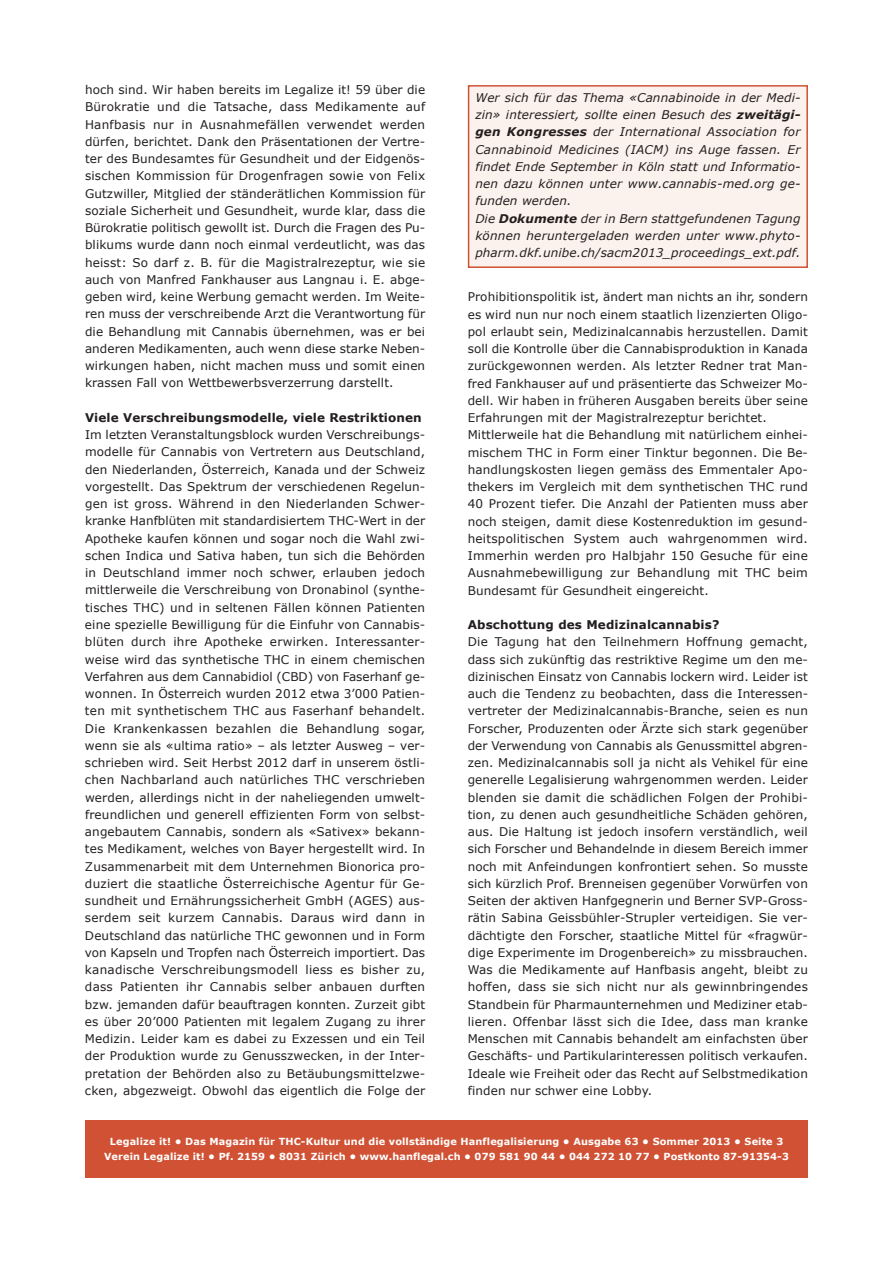
<style>
.page{position:relative;width:893px;height:1263px;background:#fff}
.page>*{position:absolute;margin:0;border:0;box-sizing:border-box;transform-origin:0 0}
.t1{font:12px/17.2px "Verdana";letter-spacing:.01em;color:#231f20;text-align:justify}
.t2{font:italic 12px/17.2px "Verdana";letter-spacing:.01em;color:#231f20}
.t3{font:700 12px "Verdana";letter-spacing:.01em;color:#231f20}
.t4{font:700 9.75px/15.1px "Verdana";letter-spacing:.01em;color:#fff;text-align:center}
.s1{font-weight:700}
</style>
<div class="page">
<div style="left:85px;top:1121px;width:723px;height:57px;background:#d05133"></div>
<div style="left:469px;top:87px;width:337px;height:179px;background:#fcf2ed"></div>
<div style="left:468px;top:85px;width:340px;height:183px;border:2px solid #d05133"></div>
<p class="t1" style="left:85px;top:81px;width:342px">hoch sind. Wir haben bereits im Legalize it! 59 über die Bürokratie und die Tatsache, dass Medikamente auf Hanfbasis nur in Ausnahmefällen verwendet werden dürfen, berichtet. Dank den Präsentationen der Vertre&shy;ter des Bundesamtes für Gesundheit und der Eidgenös&shy;sischen Kommission für Drogenfragen sowie von Felix Gutzwiller, Mitglied der ständerätlichen Kommission für soziale Sicherheit und Gesundheit, wurde klar, dass die Bürokratie politisch gewollt ist. Durch die Fragen des Pu&shy;blikums wurde dann noch einmal verdeutlicht, was das heisst: So darf z. B. für die Magistralrezeptur, wie sie auch von Manfred Fankhauser aus Langnau i. E. abge&shy;geben wird, keine Werbung gemacht werden. Im Weite&shy;ren muss der verschreibende Arzt die Verantwortung für die Behandlung mit Cannabis übernehmen, was er bei anderen Medikamenten, auch wenn diese starke Neben&shy;wirkungen haben, nicht machen muss und somit einen krassen Fall von Wettbewerbsverzerrung darstellt.</p>
<p class="t3" style="left:85px;top:410px;width:338px">Viele Verschreibungsmodelle, viele Restriktionen</p>
<p class="t1" style="left:85px;top:426px;width:342px">Im letzten Veranstaltungsblock wurden Verschreibungs&shy;modelle für Cannabis von Vertretern aus Deutschland, den Niederlanden, Österreich, Kanada und der Schweiz vorgestellt. Das Spektrum der verschiedenen Regelun&shy;gen ist gross. Während in den Niederlanden Schwer&shy;kranke Hanfblüten mit standardisiertem THC-Wert in der Apotheke kaufen können und sogar noch die Wahl zwi&shy;schen Indica und Sativa haben, tun sich die Behörden in Deutschland immer noch schwer, erlauben jedoch mittlerweile die Verschreibung von Dronabinol (synthe&shy;tisches THC) und in seltenen Fällen können Patienten eine spezielle Bewilligung für die Einfuhr von Cannabis&shy;blüten durch ihre Apotheke erwirken. Interessanter&shy;weise wird das synthetische THC in einem chemischen Verfahren aus dem Cannabidiol (CBD) von Faserhanf ge&shy;wonnen. In Österreich wurden 2012 etwa 3’000 Patien&shy;ten mit synthetischem THC aus Faserhanf behandelt.<br>Die Krankenkassen bezahlen die Behandlung sogar, wenn sie als «ultima ratio» – als letzter Ausweg – ver&shy;schrieben wird. Seit Herbst 2012 darf in unserem östli&shy;chen Nachbarland auch natürliches THC verschrieben werden, allerdings nicht in der naheliegenden umwelt&shy;freundlichen und generell effizienten Form von selbst&shy;angebautem Cannabis, sondern als «Sativex» bekann&shy;tes Medikament, welches von Bayer hergestellt wird. In Zusammenarbeit mit dem Unternehmen Bionorica pro&shy;duziert die staatliche Österreichische Agentur für Ge&shy;sundheit und Ernährungssicherheit GmbH (AGES) aus&shy;serdem seit kurzem Cannabis. Daraus wird dann in Deutschland das natürliche THC gewonnen und in Form von Kapseln und Tropfen nach Österreich importiert. Das kanadische Verschreibungsmodell liess es bisher zu, dass Patienten ihr Cannabis selber anbauen durften bzw. jemanden dafür beauftragen konnten. Zurzeit gibt es über 20’000 Patienten mit legalem Zugang zu ihrer Medizin. Leider kam es dabei zu Exzessen und ein Teil der Produktion wurde zu Genusszwecken, in der Inter&shy;pretation der Behörden also zu Betäubungsmittelzwe&shy;cken, abgezweigt. Obwohl das eigentlich die Folge der</p>
<p class="t2" style="left:475px;top:88px;width:327px">Wer sich für das Thema «Cannabinoide in der Medi&shy;zin» interessiert, sollte einen Besuch des <span class="s1">zweitägi&shy;gen Kongresses</span> der International Association for Cannabinoid Medicines (IACM) ins Auge fassen. Er findet Ende September in Köln statt und Informatio&shy;nen dazu können unter www.cannabis-med.org ge&shy;funden werden.<br>Die <span class="s1">Dokumente</span> der in Bern stattgefundenen Tagung können heruntergeladen werden unter www.phyto&shy;pharm.dkf.unibe.ch/sacm2013_proceedings_ext.pdf.</p>
<p class="t1" style="left:468px;top:288px;width:342px;text-align:left">Prohibitionspolitik ist, ändert man nichts an ihr, sondern es wird nun nur noch einem staatlich lizenzierten Oligo&shy;pol erlaubt sein, Medizinalcannabis herzustellen. Damit soll die Kontrolle über die Cannabisproduktion in Kanada zurückgewonnen werden. Als letzter Redner trat Man&shy;fred Fankhauser auf und präsentierte das Schweizer Mo&shy;dell. Wir haben in früheren Ausgaben bereits über seine Erfahrungen mit der Magistralrezeptur berichtet.<br>Mittlerweile hat die Behandlung mit natürlichem einhei&shy;mischem THC in Form einer Tinktur begonnen. Die Be&shy;handlungskosten liegen gemäss des Emmentaler Apo&shy;thekers im Vergleich mit dem synthetischen THC rund 40 Prozent tiefer. Die Anzahl der Patienten muss aber noch steigen, damit diese Kostenreduktion im gesund&shy;heitspolitischen System auch wahrgenommen wird.<br>Immerhin werden pro Halbjahr 150 Gesuche für eine Ausnahmebewilligung zur Behandlung mit THC beim Bundesamt für Gesundheit eingereicht.</p>
<p class="t3" style="left:468px;top:617px;width:253px">Abschottung des Medizinalcannabis?</p>
<p class="t1" style="left:468px;top:633px;width:342px">Die Tagung hat den Teilnehmern Hoffnung gemacht, dass sich zukünftig das restriktive Regime um den me&shy;dizinischen Einsatz von Cannabis lockern wird. Leider ist auch die Tendenz zu beobachten, dass die Interessen&shy;vertreter der Medizinalcannabis-Branche, seien es nun Forscher, Produzenten oder Ärzte sich stark gegenüber der Verwendung von Cannabis als Genussmittel abgren&shy;zen. Medizinalcannabis soll ja nicht als Vehikel für eine generelle Legalisierung wahrgenommen werden. Leider blenden sie damit die schädlichen Folgen der Prohibi&shy;tion, zu denen auch gesundheitliche Schäden gehören, aus. Die Haltung ist jedoch insofern verständlich, weil sich Forscher und Behandelnde in diesem Bereich immer noch mit Anfeindungen konfrontiert sehen. So musste sich kürzlich Prof. Brenneisen gegenüber Vorwürfen von Seiten der aktiven Hanfgegnerin und Berner SVP-Gross&shy;rätin Sabina Geissbühler-Strupler verteidigen. Sie ver&shy;dächtigte den Forscher, staatliche Mittel für «fragwür&shy;dige Experimente im Drogenbereich» zu missbrauchen.<br>Was die Medikamente auf Hanfbasis angeht, bleibt zu hoffen, dass sie sich nicht nur als gewinnbringendes Standbein für Pharmaunternehmen und Mediziner etab&shy;lieren. Offenbar lässt sich die Idee, dass man kranke Menschen mit Cannabis behandelt am einfachsten über Geschäfts- und Partikularinteressen politisch verkaufen.<br>Ideale wie Freiheit oder das Recht auf Selbstmedikation finden nur schwer eine Lobby.</p>
<p class="t4" style="left:104px;top:1133px;width:686px">Legalize it! • Das Magazin für THC-Kultur und die vollständige Hanflegalisierung • Ausgabe 63 • Sommer 2013 • Seite 3<br>Verein Legalize it! • Pf. 2159 • 8031 Zürich • www.hanflegal.ch • 079 581 90 44 • 044 272 10 77 • Postkonto 87-91354-3</p>
</div>
